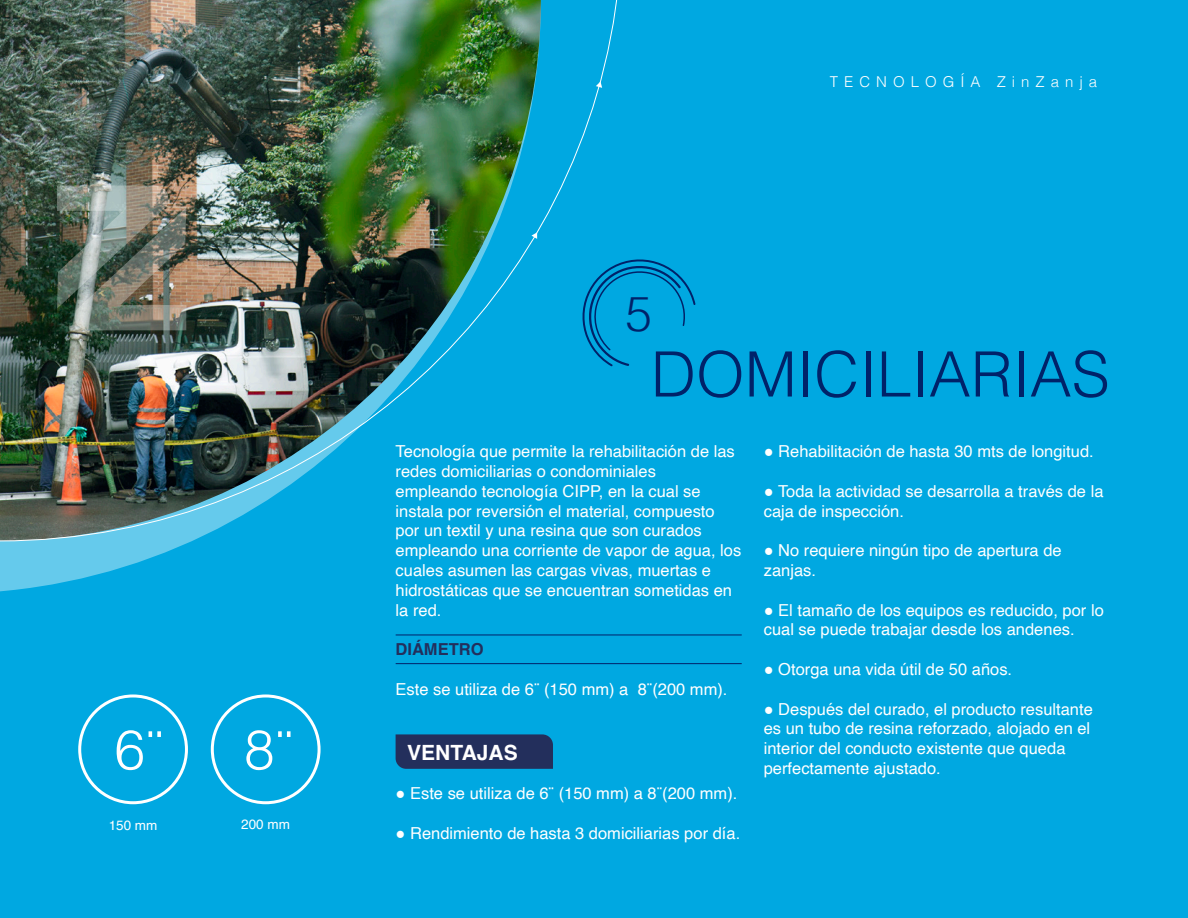
<style>
.page{position:relative;width:1188px;height:918px;background:#00a8e1}
.page>*{position:absolute;margin:0;border:0;box-sizing:border-box;transform-origin:0 0}
.t1{font:300 62.55px "Helvetica";color:#002269}
.t2{font:300 55.5px "Helvetica";color:#fff}
.t3{font:300 48px "Helvetica";color:#002269}
.t4{font:700 21px "Helvetica";color:#fff}
.t5{font:16.5px/19.8px "Helvetica";color:#fff}
.t6{font:700 16.5px "Helvetica";color:#232f5c}
.t7{font:300 15px "Helvetica";letter-spacing:.4em;color:#fff}
.t8{font:13.5px "Helvetica";color:#fff}
</style>
<div class="page">
<svg style="left:0;top:542px;width:190px;height:50px;fill:#65caec"></svg>
<svg style="left:620px;top:259px;width:76px;height:107px"></svg>
<div style="left:396px;top:734px;width:157px;height:35px;background:#232f5c"></div>
<hr style="left:396px;top:635px;width:346px;height:1px;background:#002269">
<hr style="left:396px;top:663px;width:346px;height:1px;background:#002269">
<div style="left:78px;top:694px;width:110px;height:110px;border:3px solid #fff;border-radius:50%"></div>
<div style="left:211px;top:694px;width:110px;height:110px;border:3px solid #fff;border-radius:50%"></div>
<img style="left:0;top:0;width:620px;height:542px">
<svg style="left:531px;top:232px;width:6px;height:7px"></svg>
<svg style="left:596px;top:82px;width:6px;height:6px"></svg>
<h2 class="t2" style="left:114px;top:702px;width:51px">6¨</h2>
<h2 class="t2" style="left:244px;top:702px;width:51px">8¨</h2>
<p class="t8" style="left:109px;top:815px;width:50px">150 mm</p>
<p class="t8" style="left:241px;top:814px;width:50px">200 mm</p>
<h3 class="t3" style="left:626px;top:274px;width:28px">5</h3>
<p class="t7" style="left:830px;top:69px;width:269px">TECNOLOGÍA ZinZanja</p>
<h1 class="t1" style="left:651px;top:321px;width:461px">DOMICILIARIAS</h1>
<p class="t5" style="left:396px;top:442px;width:347px">Tecnología que permite la rehabilitación de las redes domiciliarias o condominiales empleando tecnología CIPP, en la cual se instala por reversión el material, compuesto por un textil y una resina que son curados empleando una corriente de vapor de agua, los cuales asumen las cargas vivas, muertas e hidrostáticas que se encuentran sometidas en la red.</p>
<p class="t6" style="left:396px;top:636px;width:89px">DIÁMETRO</p>
<p class="t5" style="left:396px;top:680px;width:333px">Este se utiliza de 6¨ (150 mm) a 8¨(200 mm).</p>
<p class="t4" style="left:407px;top:735px;width:112px">VENTAJAS</p>
<p class="t5" style="left:396px;top:784px;width:343px">● Este se utiliza de 6¨ (150 mm) a 8¨(200 mm).</p>
<p class="t5" style="left:396px;top:824px;width:346px">● Rendimiento de hasta 3 domiciliarias por día.</p>
<p class="t5" style="left:764px;top:442px;width:332px">● Rehabilitación de hasta 30 mts de longitud.</p>
<p class="t5" style="left:764px;top:482px;width:341px">● Toda la actividad se desarrolla a través de la caja de inspección.</p>
<p class="t5" style="left:764px;top:541px;width:299px">● No requiere ningún tipo de apertura de zanjas.</p>
<p class="t5" style="left:764px;top:600px;width:342px">● El tamaño de los equipos es reducido, por lo cual se puede trabajar desde los andenes.</p>
<p class="t5" style="left:764px;top:660px;width:250px">● Otorga una vida útil de 50 años.</p>
<p class="t5" style="left:764px;top:699px;width:331px">● Después del curado, el producto resultante es un tubo de resina reforzado, alojado en el interior del conducto existente que queda perfectamente ajustado.</p>
</div>
